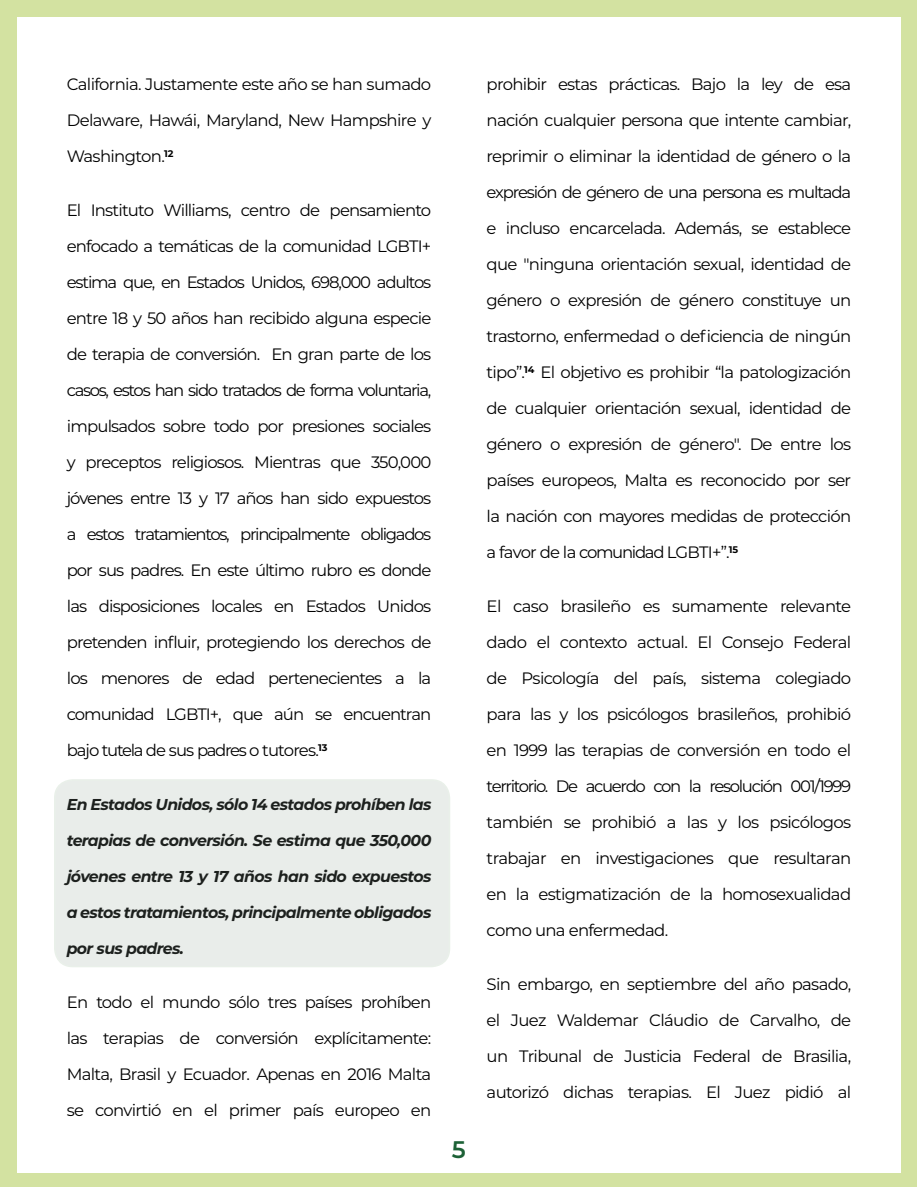
<style>
.page{position:relative;width:918px;height:1188px;background:#fff}
.page>*{position:absolute;margin:0;border:0;box-sizing:border-box;transform-origin:0 0}
.t1{font:600 24px "Montserrat";color:#1c6136}
.Texto_CEIGB{font:16.5px/36px "Montserrat";letter-spacing:-.045em;color:#000;text-align:justify}
.Resalte_CEIGB{font:italic 700 15.75px "Montserrat";letter-spacing:-.04em;color:#000}
</style>
<div class="page">
<div style="left:1px;top:1px;width:916px;height:1186px;background:#d3e2a1"></div>
<div style="left:17px;top:17px;width:884px;height:1155px;background:#fff"></div>
<div style="left:55px;top:780px;width:394px;height:187px;background:#e9edea;border-radius:18px"></div>
<div style="left:54px;top:779px;width:396px;height:188px;border:2px solid #92b792;border-radius:18px"></div>
<p class="Texto_CEIGB" style="left:67px;top:66px;width:366px">California. Justamente este año se han sumado Delaware, Hawái, Maryland, New Hampshire y Washington.<sup>12</sup></p>
<p class="Texto_CEIGB" style="left:67px;top:192px;width:366px">El Instituto Williams, centro de pensamiento enfocado a temáticas de la comunidad LGBTI+ estima que, en Estados Unidos, 698,000 adultos entre 18 y 50 años han recibido alguna especie de terapia de conversión. En gran parte de los casos, estos han sido tratados de forma voluntaria, impulsados sobre todo por presiones sociales y preceptos religiosos. Mientras que 350,000 jóvenes entre 13 y 17 años han sido expuestos a estos tratamientos, principalmente obligados por sus padres. En este último rubro es donde las disposiciones locales en Estados Unidos pretenden influir, protegiendo los derechos de los menores de edad pertenecientes a la comunidad LGBTI+, que aún se encuentran bajo tutela de sus padres o tutores.<sup>13</sup></p>
<p class="Resalte_CEIGB" style="left:67px;top:793px;width:366px">En Estados Unidos, sólo 14 estados prohíben las</p>
<p class="Resalte_CEIGB" style="left:67px;top:829px;width:366px">terapias de conversión. Se estima que 350,000</p>
<p class="Resalte_CEIGB" style="left:67px;top:865px;width:366px">jóvenes entre 13 y 17 años han sido expuestos</p>
<p class="Resalte_CEIGB" style="left:67px;top:901px;width:366px">a estos tratamientos, principalmente obligados</p>
<p class="Resalte_CEIGB" style="left:67px;top:937px;width:119px">por sus padres.</p>
<p class="Texto_CEIGB" style="left:67px;top:984px;width:366px">En todo el mundo sólo tres países prohíben las terapias de conversión explícitamente:<br>Malta, Brasil y Ecuador. Apenas en 2016 Malta se convirtió en el primer país europeo en</p>
<h1 class="t1" style="left:452px;top:1133px;width:16px">5</h1>
<p class="Texto_CEIGB" style="left:487px;top:66px;width:366px">prohibir estas prácticas. Bajo la ley de esa nación cualquier persona que intente cambiar, reprimir o eliminar la identidad de género o la expresión de género de una persona es multada e incluso encarcelada. Además, se establece que "ninguna orientación sexual, identidad de género o expresión de género constituye un trastorno, enfermedad o deficiencia de ningún tipo”.<sup>14</sup> El objetivo es prohibir “la patologización de cualquier orientación sexual, identidad de género o expresión de género". De entre los países europeos, Malta es reconocido por ser la nación con mayores medidas de protección a favor de la comunidad LGBTI+”.<sup>15</sup></p>
<p class="Texto_CEIGB" style="left:487px;top:588px;width:366px">El caso brasileño es sumamente relevante dado el contexto actual. El Consejo Federal de Psicología del país, sistema colegiado para las y los psicólogos brasileños, prohibió en 1999 las terapias de conversión en todo el territorio. De acuerdo con la resolución 001/1999 también se prohibió a las y los psicólogos trabajar en investigaciones que resultaran en la estigmatización de la homosexualidad como una enfermedad.</p>
<p class="Texto_CEIGB" style="left:487px;top:966px;width:366px">Sin embargo, en septiembre del año pasado, el Juez Waldemar Cláudio de Carvalho, de un Tribunal de Justicia Federal de Brasilia, autorizó dichas terapias. El Juez pidió al</p>
</div>
